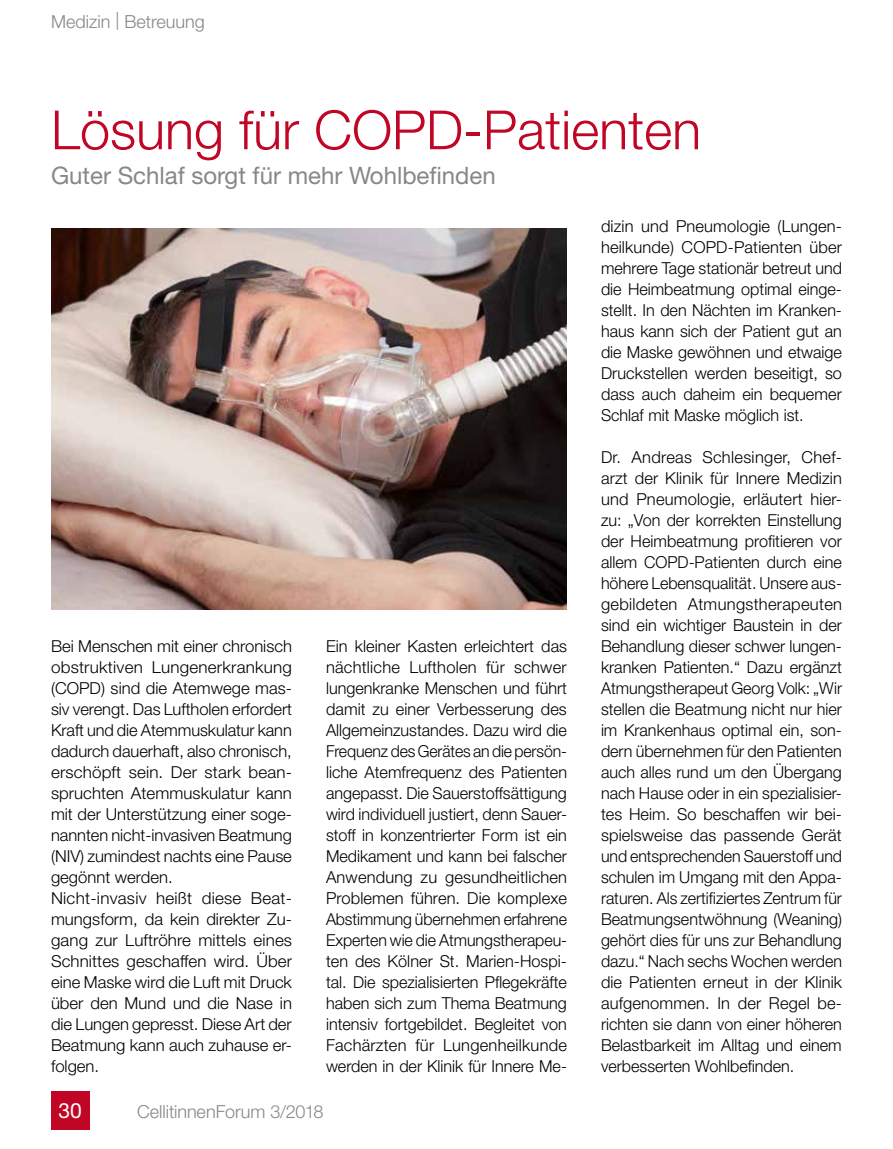
<style>
.page{position:relative;width:893px;height:1149px;background:#fff}
.page>*{position:absolute;margin:0;border:0;box-sizing:border-box;transform-origin:0 0}
.t1{font:300 54px "Helvetica Neue LT Std";color:#c10525}
.t2{font:24px "Helvetica Neue LT Std";color:#878786}
.t3{font:21px "Helvetica Neue LT Std";color:#fff}
.t4{font:300 18px "Helvetica Neue LT Std";color:#878786}
.t5{font:300 16.5px/21px "Helvetica Neue LT Std";color:#000;text-align:justify}
</style>
<div class="page">
<img style="left:51px;top:228px;width:516px;height:381px">
<div style="left:51px;top:1090px;width:38px;height:38px;background:#c10525"></div>
<p class="t4" style="left:51px;top:10px;width:155px">Medizin | Betreuung</p>
<h1 class="t1" style="left:51px;top:97px;width:652px">Lösung für COPD-Patienten</h1>
<h2 class="t2" style="left:51px;top:161px;width:446px">Guter Schlaf sorgt für mehr Wohlbefinden</h2>
<p class="t5" style="left:51px;top:635px;width:243px;text-align:left">Bei Menschen mit einer chronisch obstruktiven Lungenerkrankung (COPD) sind die Atemwege mas&shy;siv verengt. Das Luftholen erfordert<br>Kraft und die Atemmuskulatur kann dadurch dauerhaft, also chronisch, erschöpft sein. Der stark bean&shy;spruchten Atemmuskulatur kann mit der Unterstützung einer soge&shy;nannten nicht-invasiven Beatmung (NIV) zumindest nachts eine Pause gegönnt werden.<br>Nicht-invasiv heißt diese Beat&shy;mungsform, da kein direkter Zu&shy;gang zur Luftröhre mittels eines<br>Schnittes geschaffen wird. Über eine Maske wird die Luft mit Druck über den Mund und die Nase in die Lungen gepresst. Diese Art der<br>Beatmung kann auch zuhause er&shy;folgen.</p>
<p class="t5" style="left:326px;top:635px;width:243px">Ein kleiner Kasten erleichtert das nächtliche Luftholen für schwer lungenkranke Menschen und führt damit zu einer Verbesserung des Allgemeinzustandes. Dazu wird die Frequenz des Gerätes an die persön&shy;liche Atemfrequenz des Patienten angepasst. Die Sauerstoffsättigung wird individuell justiert, denn Sauer&shy;stoff in konzentrierter Form ist ein Medikament und kann bei falscher Anwendung zu gesundheitlichen Problemen führen. Die komplexe Abstimmung übernehmen erfahrene Experten wie die Atmungstherapeu&shy;ten des Kölner St. Marien-Hospi&shy;tal. Die spezialisierten Pflegekräfte haben sich zum Thema Beatmung intensiv fortgebildet. Begleitet von Fachärzten für Lungenheilkunde werden in der Klinik für Innere Me-</p>
<p class="t3" style="left:58px;top:1097px;width:25px">30</p>
<p class="t4" style="left:137px;top:1100px;width:188px">CellitinnenForum 3/2018</p>
<p class="t5" style="left:601px;top:215px;width:243px">dizin und Pneumologie (Lungen&shy;heilkunde) COPD-Patienten über mehrere Tage stationär betreut und die Heimbeatmung optimal einge&shy;stellt. In den Nächten im Kranken&shy;haus kann sich der Patient gut an die Maske gewöhnen und etwaige Druckstellen werden beseitigt, so dass auch daheim ein bequemer Schlaf mit Maske möglich ist.</p>
<p class="t5" style="left:601px;top:446px;width:243px">Dr. Andreas Schlesinger, Chef&shy;arzt der Klinik für Innere Medizin und Pneumologie, erläutert hier&shy;zu: „Von der korrekten Einstellung der Heimbeatmung profitieren vor allem COPD-Patienten durch eine höhere Lebensqualität. Unsere aus&shy;gebildeten Atmungstherapeuten sind ein wichtiger Baustein in der Behandlung dieser schwer lungen&shy;kranken Patienten.“ Dazu ergänzt Atmungstherapeut Georg Volk: „Wir stellen die Beatmung nicht nur hier im Krankenhaus optimal ein, son&shy;dern übernehmen für den Patienten auch alles rund um den Übergang nach Hause oder in ein spezialisier&shy;tes Heim. So beschaffen wir bei&shy;spielsweise das passende Gerät und entsprechenden Sauerstoff und schulen im Umgang mit den Appa&shy;raturen. Als zertifiziertes Zentrum für Beatmungsentwöhnung (Weaning) gehört dies für uns zur Behandlung dazu.“ Nach sechs Wochen werden die Patienten erneut in der Klinik aufgenommen. In der Regel be&shy;richten sie dann von einer höheren Belastbarkeit im Alltag und einem verbesserten Wohlbefinden.</p>
</div>
